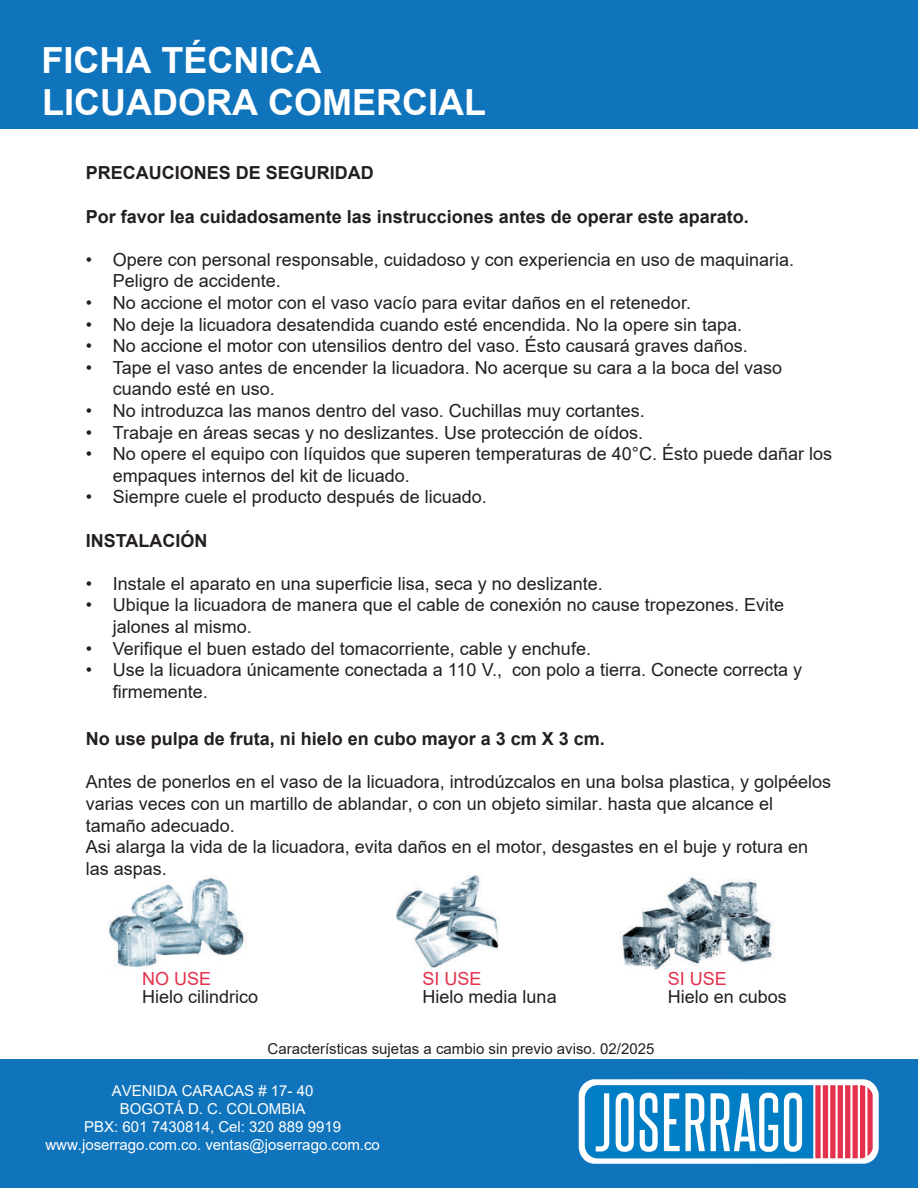
<style>
.page{position:relative;width:918px;height:1188px;background:#fff}
.page>*{position:absolute;margin:0;border:0;box-sizing:border-box;transform-origin:0 0}
.t1{font:700 36px "Arial";color:#fff}
.t2{font:18px/21.6px "Arial";color:#231f20}
.t3{font:700 18px "Arial";color:#231f20}
.t4{font:18px "Arial";color:#e4314d}
.t5{font:15px/18px "Arial";color:#fff;text-align:center}
.t6{font:15px "Arial";color:#231f20}
</style>
<div class="page">
<img style="left:396px;top:876px;width:103px;height:91px">
<img style="left:619px;top:877px;width:155px;height:93px">
<img style="left:109px;top:876px;width:138px;height:91px">
<div style="left:0;top:1059px;width:918px;height:129px;background:#1074bc"></div>
<div style="left:0;top:0;width:918px;height:129px;background:#1074bc"></div>
<svg style="left:579px;top:1079px;width:300px;height:85px"></svg>
<h1 class="t1" style="left:42px;top:35px;width:281px">FICHA TÉCNICA</h1>
<h1 class="t1" style="left:42px;top:77px;width:445px">LICUADORA COMERCIAL</h1>
<p class="t3" style="left:86px;top:160px;width:290px">PRECAUCIONES DE SEGURIDAD</p>
<p class="t3" style="left:86px;top:204px;width:665px">Por favor lea cuidadosamente las instrucciones antes de operar este aparato.</p>
<p class="t2" style="left:113px;top:249px;width:683px;text-indent:-27px">• Opere con personal responsable, cuidadoso y con experiencia en uso de maquinaria.<br>Peligro de accidente.</p>
<p class="t2" style="left:86px;top:292px;width:607px">• No accione el motor con el vaso vacío para evitar daños en el retenedor.</p>
<p class="t2" style="left:86px;top:313px;width:658px">• No deje la licuadora desatendida cuando esté encendida. No la opere sin tapa.</p>
<p class="t2" style="left:86px;top:335px;width:664px">• No accione el motor con utensilios dentro del vaso. Ésto causará graves daños.</p>
<p class="t2" style="left:113px;top:357px;width:671px;text-indent:-27px">• Tape el vaso antes de encender la licuadora. No acerque su cara a la boca del vaso cuando esté en uso.</p>
<p class="t2" style="left:86px;top:400px;width:561px">• No introduzca las manos dentro del vaso. Cuchillas muy cortantes.</p>
<p class="t2" style="left:86px;top:421px;width:559px">• Trabaje en áreas secas y no deslizantes. Use protección de oídos.</p>
<p class="t2" style="left:113px;top:443px;width:721px;text-indent:-27px">• No opere el equipo con líquidos que superen temperaturas de 40°C. Ésto puede dañar los empaques internos del kit de licuado.</p>
<p class="t2" style="left:86px;top:486px;width:403px">• Siempre cuele el producto después de licuado.</p>
<p class="t3" style="left:86px;top:528px;width:123px">INSTALACIÓN</p>
<p class="t2" style="left:86px;top:573px;width:519px">• Instale el aparato en una superficie lisa, seca y no deslizante.</p>
<p class="t2" style="left:113px;top:594px;width:673px;text-indent:-27px">• Ubique la licuadora de manera que el cable de conexión no cause tropezones. Evite jalones al mismo.</p>
<p class="t2" style="left:86px;top:637px;width:507px">• Verifique el buen estado del tomacorriente, cable y enchufe.</p>
<p class="t2" style="left:113px;top:659px;width:691px;text-indent:-27px">• Use la licuadora únicamente conectada a 110 V., con polo a tierra. Conecte correcta y firmemente.</p>
<p class="t3" style="left:86px;top:726px;width:521px">No use pulpa de fruta, ni hielo en cubo mayor a 3 cm X 3 cm.</p>
<p class="t2" style="left:86px;top:771px;width:747px">Antes de ponerlos en el vaso de la licuadora, introdúzcalos en una bolsa plastica, y golpéelos varias veces con un martillo de ablandar, o con un objeto similar. hasta que alcance el tamaño adecuado.<br>Asi alarga la vida de la licuadora, evita daños en el motor, desgastes en el buje y rotura en las aspas.</p>
<p class="t4" style="left:142px;top:966px;width:71px">NO USE</p>
<p class="t2" style="left:142px;top:986px;width:118px">Hielo cilindrico</p>
<p class="t4" style="left:423px;top:966px;width:61px">SI USE</p>
<p class="t2" style="left:423px;top:986px;width:136px">Hielo media luna</p>
<p class="t4" style="left:668px;top:966px;width:61px">SI USE</p>
<p class="t2" style="left:668px;top:986px;width:121px">Hielo en cubos</p>
<p class="t6" style="left:268px;top:1038px;width:388px">Características sujetas a cambio sin previo aviso. 02/2025</p>
<p class="t5" style="left:45px;top:1081px;width:336px">AVENIDA CARACAS # 17- 40<br>BOGOTÁ D. C. COLOMBIA<br>PBX: 601 7430814, Cel: 320 889 9919 www.joserrago.com.co. ventas@joserrago.com.co</p>
</div>
